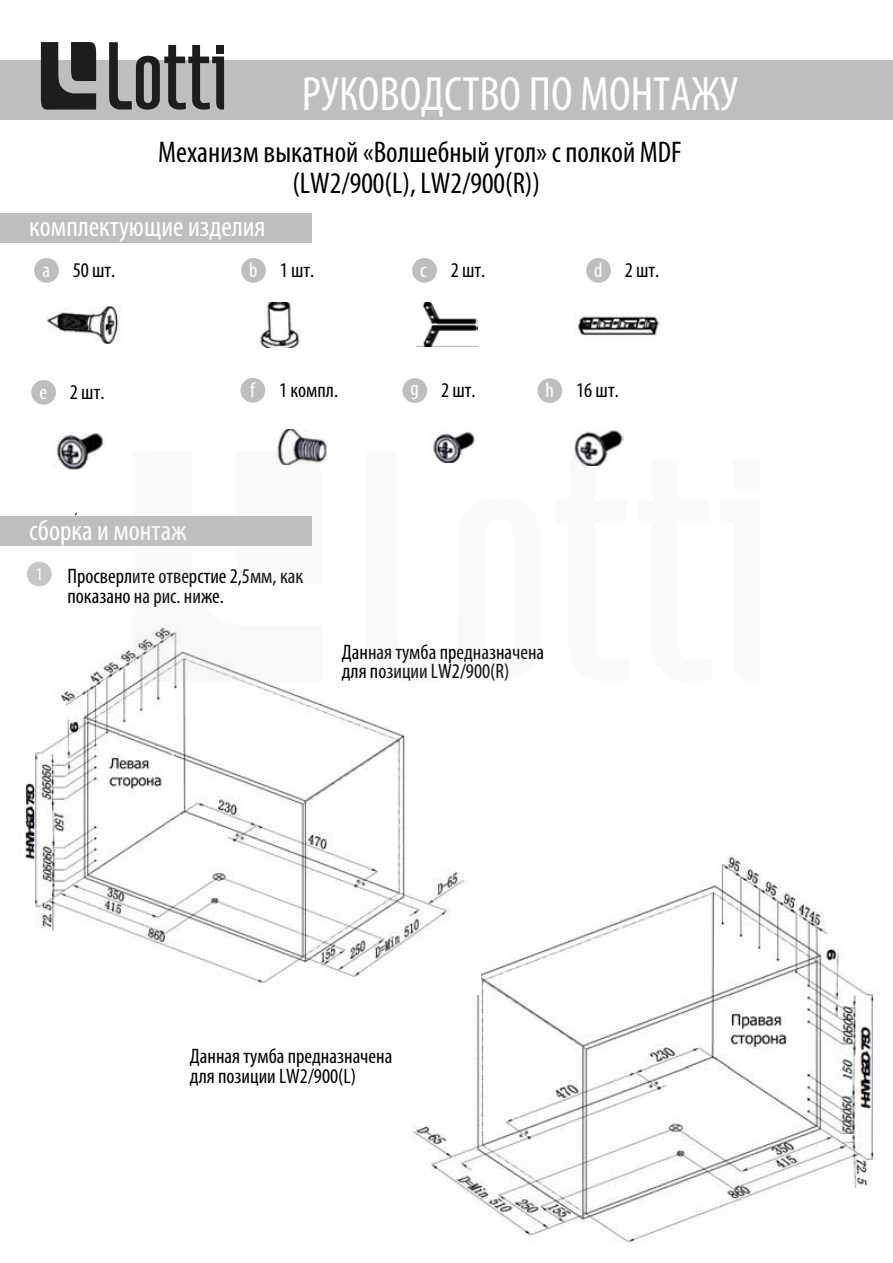
<style>
.page{position:relative;width:893px;height:1263px;background:#fff}
.page>*{position:absolute;margin:0;border:0;box-sizing:border-box;transform-origin:0 0}
.t1{font:condensed 48.45px "Myriad Pro";color:#fff}
.t2{font:condensed 30px/31.5px "Myriad Pro";color:#000;text-align:center}
.t3{font:condensed 28.8px "Myriad Pro";color:#fff}
.t4{font:condensed 21px/19.5px "Myriad Pro";color:#000}
.t5{font:condensed 18px "Myriad Pro";color:#fff}
.s1{color:#fff}
</style>
<div class="page">
<div style="left:0;top:213px;width:312px;height:30px;background:#bcbec0"></div>
<div style="left:0;top:60px;width:893px;height:59px;background:#bcbec0"></div>
<div style="left:0;top:516px;width:312px;height:30px;background:#bcbec0"></div>
<div style="left:34px;top:258px;width:25px;height:25px;background:#bcbec0;border-radius:50%"></div>
<div style="left:241px;top:258px;width:25px;height:25px;background:#bcbec0;border-radius:50%"></div>
<div style="left:412px;top:258px;width:25px;height:25px;background:#bcbec0;border-radius:50%"></div>
<div style="left:586px;top:258px;width:25px;height:25px;background:#bcbec0;border-radius:50%"></div>
<div style="left:31px;top:380px;width:25px;height:25px;background:#bcbec0;border-radius:50%"></div>
<div style="left:240px;top:378px;width:25px;height:25px;background:#bcbec0;border-radius:50%"></div>
<div style="left:402px;top:378px;width:25px;height:25px;background:#bcbec0;border-radius:50%"></div>
<div style="left:537px;top:378px;width:25px;height:25px;background:#bcbec0;border-radius:50%"></div>
<img style="left:46px;top:306px;width:75px;height:37px">
<img style="left:258px;top:302px;width:43px;height:45px">
<img style="left:417px;top:303px;width:61px;height:43px">
<img style="left:575px;top:312px;width:85px;height:24px">
<img style="left:53px;top:432px;width:51px;height:38px">
<img style="left:277px;top:430px;width:50px;height:32px">
<img style="left:433px;top:431px;width:42px;height:32px">
<img style="left:411px;top:854px;width:466px;height:389px">
<img style="left:574px;top:429px;width:49px;height:31px">
<img style="left:24px;top:649px;width:456px;height:345px">
<svg style="left:41px;top:42px;width:55px;height:68px"></svg>
<svg style="left:109px;top:42px;width:115px;height:68px"></svg>
<div style="left:216px;top:45px;width:8px;height:8px;background:#1d1d1b"></div>
<svg style="left:133px;top:450px;width:189px;height:232px"></svg>
<svg style="left:366px;top:451px;width:78px;height:231px"></svg>
<svg style="left:458px;top:649px;width:22px;height:33px"></svg>
<svg style="left:573px;top:460px;width:35px;height:6px"></svg>
<div style="left:733px;top:460px;width:27px;height:28px;background:#fafafa"></div>
<div style="left:27px;top:562px;width:25px;height:24px;background:#c6c6c5;border-radius:50%"></div>
<h1 class="t1" style="left:302px;top:64px;width:438px">РУКОВОДСТВО ПО МОНТАЖУ</h1>
<h2 class="t2" style="left:158px;top:136px;width:525px">Механизм выкатной «Волшебный угол» с полкой MDF (LW2/900(L), LW2/900(R))</h2>
<h3 class="t3" style="left:29px;top:209px;width:238px">комплектующие изделия</h3>
<p class="t4" style="left:42px;top:260px;width:74px"><span class="s1">a</span> 50 шт.</p>
<p class="t4" style="left:249px;top:260px;width:67px"><span class="s1">b</span> 1 шт.</p>
<p class="t4" style="left:420px;top:260px;width:67px"><span class="s1">с</span> 2 шт.</p>
<p class="t4" style="left:594px;top:260px;width:67px"><span class="s1">d</span> 2 шт.</p>
<p class="t4" style="left:39px;top:382px;width:67px"><span class="s1">e</span> 2 шт.</p>
<p class="t4" style="left:250px;top:380px;width:89px"><span class="s1">f</span> 1 компл.</p>
<p class="t4" style="left:411px;top:380px;width:67px"><span class="s1">g</span> 2 шт.</p>
<p class="t4" style="left:546px;top:380px;width:75px"><span class="s1">h</span> 16 шт.</p>
<h3 class="t3" style="left:29px;top:513px;width:159px">сборка и монтаж</h3>
<p class="t5" style="left:36px;top:563px;width:8px">1</p>
<p class="t4" style="left:68px;top:566px;width:237px">Просверлите отверстие 2,5мм, как показано на рис. ниже.</p>
<p class="t4" style="left:342px;top:642px;width:204px">Данная тумба предназначена для позиции LW2/900(R)</p>
<p class="t4" style="left:190px;top:1046px;width:204px">Данная тумба предназначена для позиции LW2/900(L)</p>
</div>
